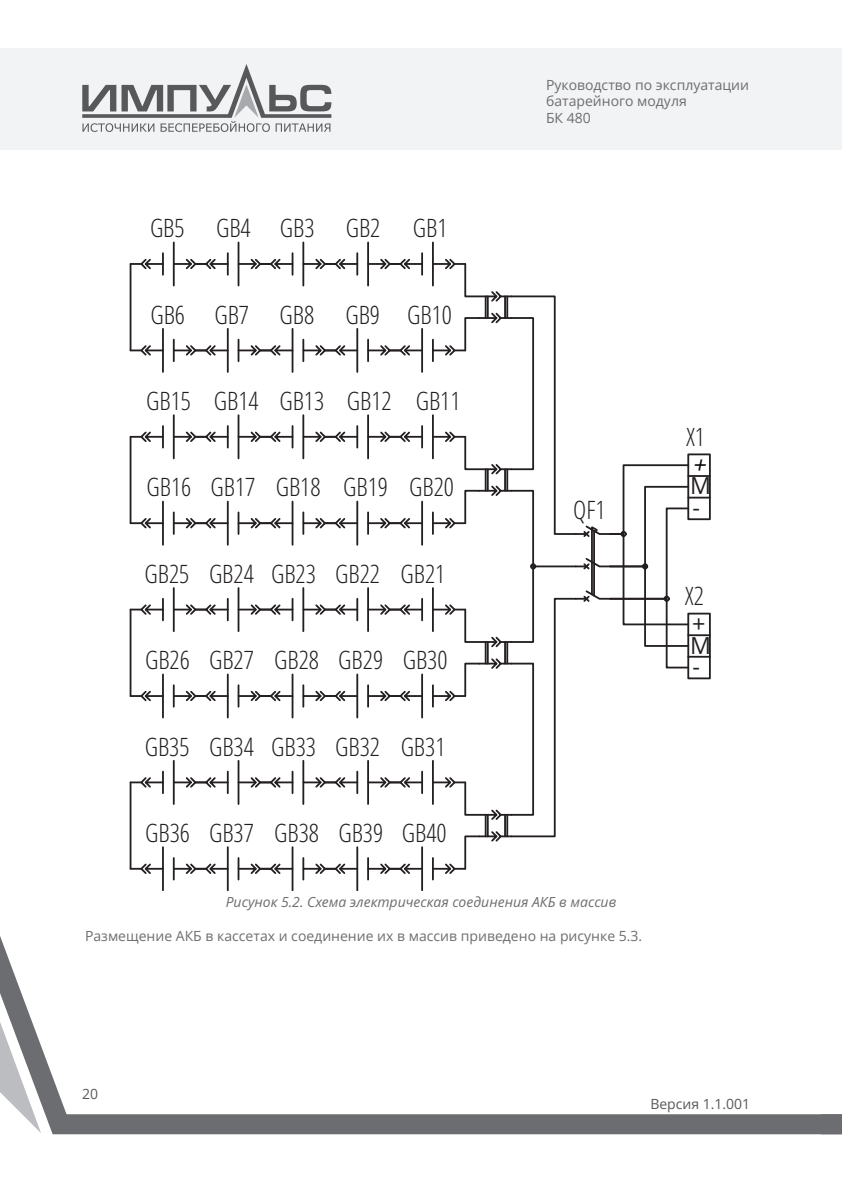
<style>
.page{position:relative;width:842px;height:1191px;background:#fff}
.page>*{position:absolute;margin:0;border:0;box-sizing:border-box;transform-origin:0 0}
.t1{font:300 condensed 25.4px "Open Sans";color:#231f20}
.t2{font:23.4px/21.6px "Open Sans";color:#231f20}
.t3{font:italic 23px "Open Sans";color:#000001}
.Текст{font:14px/16.8px "Open Sans";color:#6e6d6f}
.Подпись_рисунка{font:italic 14px "Open Sans";color:#6e6d6f}
.t4{font:14px "Open Sans";color:#57585a}
</style>
<div class="page">
<div style="left:0;top:48px;width:842px;height:102px;background:#f2f3f4"></div>
<svg style="left:0;top:839px;width:801px;height:296px"></svg>
<svg style="left:82px;top:64px;width:249px;height:68px"></svg>
<svg style="left:801px;top:1114px;width:41px;height:21px"></svg>
<hr style="left:162px;top:253px;width:2px;height:22px;background:#231f20">
<hr style="left:173px;top:242px;width:2px;height:43px;background:#231f20">
<svg style="left:131px;top:257px;width:33px;height:14px"></svg>
<hr style="left:421px;top:329px;width:2px;height:43px;background:#231f20">
<hr style="left:162px;top:426px;width:2px;height:21px;background:#231f20">
<hr style="left:173px;top:415px;width:2px;height:43px;background:#231f20">
<svg style="left:131px;top:430px;width:33px;height:14px"></svg>
<hr style="left:421px;top:501px;width:2px;height:44px;background:#231f20">
<hr style="left:162px;top:599px;width:2px;height:21px;background:#231f20">
<hr style="left:173px;top:588px;width:2px;height:43px;background:#231f20">
<svg style="left:131px;top:603px;width:33px;height:13px"></svg>
<hr style="left:421px;top:674px;width:2px;height:43px;background:#231f20">
<hr style="left:162px;top:771px;width:2px;height:22px;background:#231f20">
<hr style="left:173px;top:761px;width:2px;height:43px;background:#231f20">
<svg style="left:131px;top:775px;width:33px;height:14px"></svg>
<hr style="left:432px;top:858px;width:2px;height:21px;background:#231f20">
<hr style="left:421px;top:847px;width:2px;height:43px;background:#231f20">
<hr style="left:227px;top:253px;width:2px;height:22px;background:#231f20">
<hr style="left:238px;top:242px;width:1px;height:43px;background:#231f20">
<svg style="left:174px;top:257px;width:55px;height:14px"></svg>
<hr style="left:367px;top:340px;width:2px;height:21px;background:#231f20">
<hr style="left:356px;top:329px;width:2px;height:43px;background:#231f20">
<svg style="left:367px;top:343px;width:55px;height:14px"></svg>
<hr style="left:227px;top:426px;width:2px;height:21px;background:#231f20">
<hr style="left:238px;top:415px;width:1px;height:43px;background:#231f20">
<svg style="left:174px;top:430px;width:55px;height:14px"></svg>
<hr style="left:367px;top:512px;width:2px;height:22px;background:#231f20">
<hr style="left:356px;top:501px;width:2px;height:44px;background:#231f20">
<svg style="left:367px;top:516px;width:55px;height:14px"></svg>
<hr style="left:227px;top:599px;width:2px;height:21px;background:#231f20">
<hr style="left:238px;top:588px;width:1px;height:43px;background:#231f20">
<svg style="left:174px;top:603px;width:55px;height:13px"></svg>
<hr style="left:367px;top:685px;width:2px;height:22px;background:#231f20">
<hr style="left:356px;top:674px;width:2px;height:43px;background:#231f20">
<svg style="left:367px;top:689px;width:55px;height:14px"></svg>
<hr style="left:227px;top:771px;width:2px;height:22px;background:#231f20">
<hr style="left:238px;top:761px;width:1px;height:43px;background:#231f20">
<svg style="left:174px;top:775px;width:55px;height:14px"></svg>
<hr style="left:367px;top:858px;width:2px;height:21px;background:#231f20">
<hr style="left:356px;top:847px;width:2px;height:43px;background:#231f20">
<svg style="left:366px;top:862px;width:56px;height:13px"></svg>
<hr style="left:302px;top:242px;width:2px;height:43px;background:#231f20">
<svg style="left:239px;top:253px;width:55px;height:22px"></svg>
<hr style="left:302px;top:340px;width:2px;height:21px;background:#231f20">
<hr style="left:292px;top:329px;width:1px;height:43px;background:#231f20">
<svg style="left:302px;top:343px;width:55px;height:14px"></svg>
<hr style="left:302px;top:415px;width:2px;height:43px;background:#231f20">
<svg style="left:239px;top:426px;width:55px;height:21px"></svg>
<hr style="left:302px;top:512px;width:2px;height:22px;background:#231f20">
<hr style="left:292px;top:501px;width:1px;height:44px;background:#231f20">
<svg style="left:302px;top:516px;width:55px;height:14px"></svg>
<hr style="left:302px;top:588px;width:2px;height:43px;background:#231f20">
<svg style="left:239px;top:599px;width:55px;height:21px"></svg>
<hr style="left:302px;top:685px;width:2px;height:22px;background:#231f20">
<hr style="left:292px;top:674px;width:1px;height:43px;background:#231f20">
<svg style="left:302px;top:689px;width:55px;height:14px"></svg>
<hr style="left:302px;top:761px;width:2px;height:43px;background:#231f20">
<svg style="left:239px;top:771px;width:55px;height:22px"></svg>
<hr style="left:302px;top:858px;width:2px;height:21px;background:#231f20">
<hr style="left:292px;top:847px;width:1px;height:43px;background:#231f20">
<svg style="left:301px;top:862px;width:56px;height:13px"></svg>
<hr style="left:356px;top:253px;width:2px;height:22px;background:#231f20">
<hr style="left:367px;top:242px;width:2px;height:43px;background:#231f20">
<svg style="left:304px;top:257px;width:55px;height:14px"></svg>
<hr style="left:227px;top:329px;width:2px;height:43px;background:#231f20">
<svg style="left:237px;top:340px;width:55px;height:21px"></svg>
<hr style="left:356px;top:426px;width:2px;height:21px;background:#231f20">
<hr style="left:367px;top:415px;width:2px;height:43px;background:#231f20">
<svg style="left:304px;top:430px;width:55px;height:14px"></svg>
<hr style="left:227px;top:501px;width:2px;height:44px;background:#231f20">
<svg style="left:237px;top:512px;width:55px;height:22px"></svg>
<hr style="left:356px;top:599px;width:2px;height:21px;background:#231f20">
<hr style="left:367px;top:588px;width:2px;height:43px;background:#231f20">
<svg style="left:304px;top:603px;width:55px;height:13px"></svg>
<hr style="left:227px;top:674px;width:2px;height:43px;background:#231f20">
<svg style="left:237px;top:685px;width:55px;height:22px"></svg>
<hr style="left:356px;top:771px;width:2px;height:22px;background:#231f20">
<hr style="left:367px;top:761px;width:2px;height:43px;background:#231f20">
<svg style="left:304px;top:775px;width:55px;height:14px"></svg>
<hr style="left:227px;top:847px;width:2px;height:43px;background:#231f20">
<svg style="left:237px;top:858px;width:55px;height:21px"></svg>
<hr style="left:421px;top:253px;width:2px;height:22px;background:#231f20">
<hr style="left:432px;top:242px;width:2px;height:43px;background:#231f20">
<svg style="left:369px;top:257px;width:53px;height:14px"></svg>
<hr style="left:173px;top:340px;width:2px;height:21px;background:#231f20">
<hr style="left:162px;top:329px;width:2px;height:43px;background:#231f20">
<svg style="left:130px;top:343px;width:33px;height:14px"></svg>
<svg style="left:172px;top:343px;width:55px;height:14px"></svg>
<hr style="left:421px;top:426px;width:2px;height:21px;background:#231f20">
<svg style="left:369px;top:430px;width:53px;height:14px"></svg>
<hr style="left:173px;top:512px;width:2px;height:22px;background:#231f20">
<hr style="left:162px;top:501px;width:2px;height:44px;background:#231f20">
<svg style="left:130px;top:516px;width:33px;height:14px"></svg>
<svg style="left:172px;top:516px;width:55px;height:14px"></svg>
<hr style="left:421px;top:599px;width:2px;height:21px;background:#231f20">
<svg style="left:369px;top:603px;width:53px;height:13px"></svg>
<hr style="left:173px;top:685px;width:2px;height:22px;background:#231f20">
<hr style="left:162px;top:674px;width:2px;height:43px;background:#231f20">
<svg style="left:130px;top:689px;width:33px;height:14px"></svg>
<svg style="left:172px;top:689px;width:55px;height:14px"></svg>
<hr style="left:421px;top:771px;width:2px;height:22px;background:#231f20">
<svg style="left:369px;top:775px;width:53px;height:14px"></svg>
<hr style="left:173px;top:858px;width:2px;height:21px;background:#231f20">
<hr style="left:162px;top:847px;width:2px;height:43px;background:#231f20">
<svg style="left:130px;top:862px;width:33px;height:13px"></svg>
<svg style="left:172px;top:862px;width:55px;height:13px"></svg>
<hr style="left:130px;top:264px;width:1px;height:86px;background:#231f20">
<hr style="left:130px;top:437px;width:1px;height:86px;background:#231f20">
<hr style="left:130px;top:609px;width:1px;height:87px;background:#231f20">
<hr style="left:130px;top:782px;width:1px;height:86px;background:#231f20">
<div style="left:687px;top:453px;width:24px;height:67px;border:2px solid #231f20"></div>
<div style="left:687px;top:612px;width:24px;height:67px;border:2px solid #231f20"></div>
<svg style="left:431px;top:257px;width:279px;height:618px"></svg>
<div style="left:664px;top:595px;width:6px;height:7px;border:2px solid #231f20;border-radius:50%"></div>
<p class="t1" style="left:150px;top:211px;width:232px">GB5 GB4 GB3 GB2</p>
<p class="t1" style="left:413px;top:211px;width:36px">GB1</p>
<p class="t1" style="left:150px;top:297px;width:303px">GB6 GB7 GB8 GB9 GB10</p>
<p class="t1" style="left:146px;top:384px;width:316px">GB15 GB14 GB13 GB12 GB11</p>
<p class="t1" style="left:147px;top:470px;width:309px">GB16 GB17 GB18 GB19 GB20</p>
<p class="t1" style="left:145px;top:556px;width:302px">GB25 GB24 GB23 GB22 GB21</p>
<p class="t1" style="left:145px;top:643px;width:304px">GB26 GB27 GB28 GB29 GB30</p>
<p class="t1" style="left:145px;top:729px;width:302px">GB35 GB34 GB33 GB32 GB31</p>
<p class="t1" style="left:145px;top:815px;width:303px">GB36 GB37 GB38 GB39 GB40</p>
<p class="Текст" style="left:546px;top:76px;width:205px">Руководство по эксплуатации батарейного модуля<br>БК 480</p>
<p class="t1" style="left:573px;top:492px;width:34px">QF1</p>
<p class="t1" style="left:686px;top:420px;width:20px">X1</p>
<p class="t3" style="left:692px;top:449px;width:21px">+</p>
<p class="t2" style="left:690px;top:474px;width:23px">M -</p>
<p class="t1" style="left:685px;top:579px;width:20px">X2</p>
<p class="t2" style="left:690px;top:612px;width:23px">+<br>M -</p>
<p class="Подпись_рисунка" style="left:226px;top:892px;width:392px">Рисунок 5.2. Схема электрическая соединения АКБ в массив</p>
<p class="Текст" style="left:85px;top:927px;width:559px">Размещение АКБ в кассетах и соединение их в массив приведено на рисунке 5.3.</p>
<p class="t4" style="left:82px;top:1084px;width:18px">20</p>
<p class="t4" style="left:650px;top:1094px;width:101px">Версия 1.1.001</p>
</div>
